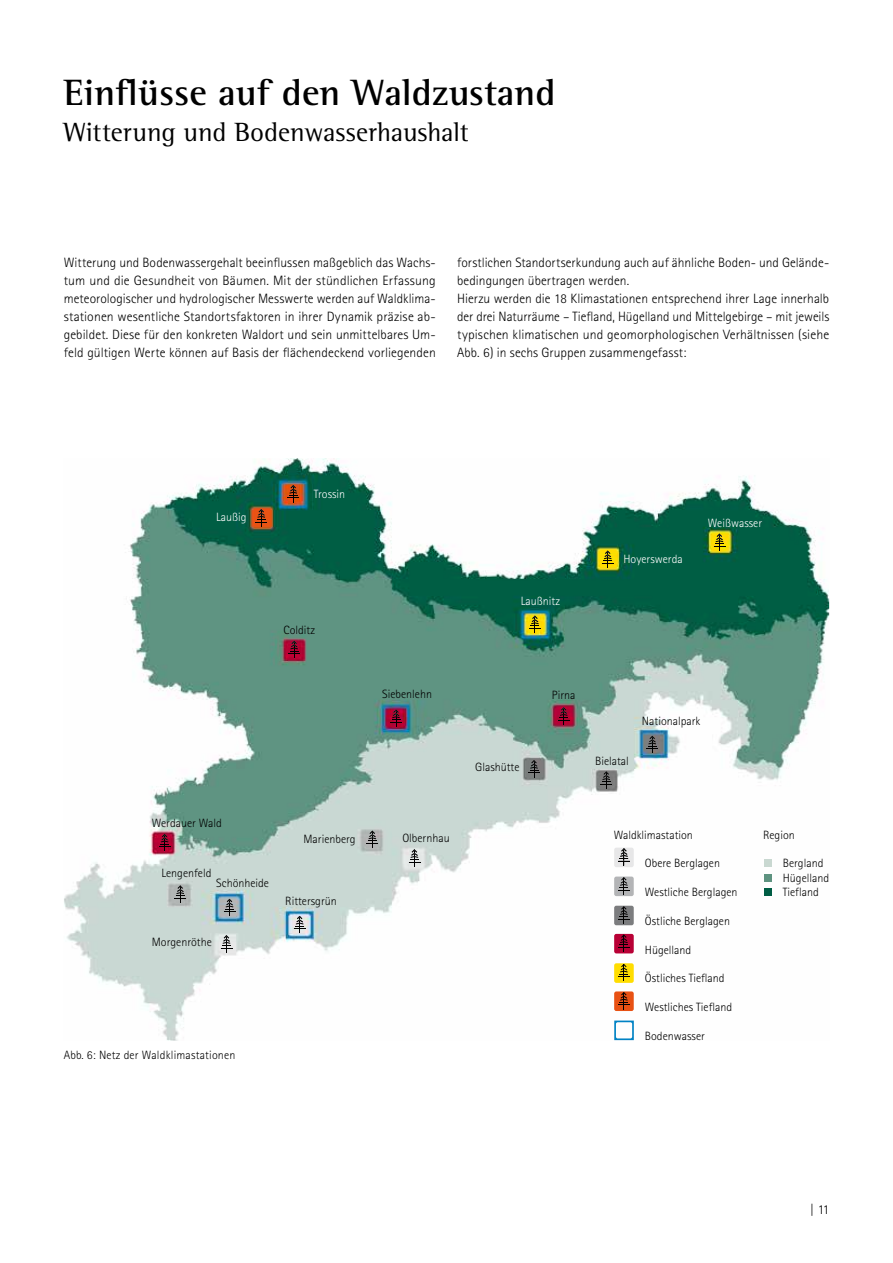
<style>
.page{position:relative;width:893px;height:1263px;background:#fff}
.page>*{position:absolute;margin:0;border:0;box-sizing:border-box;transform-origin:0 0}
.t1{font:700 37.5px "Rotis Semi Serif";color:#000}
.t2{font:27px "Rotis Semi Serif";color:#000}
.P-Fliesstext{font:300 13.5px/18px "Rotis Sans Serif";letter-spacing:.005em;color:#000;text-align:justify}
.P-Bildunterschrift{font:300 12px/14.4px "Rotis Sans Serif";color:#000}
.t3{font:300 12px "Rotis Sans Serif";color:#fff}
</style>
<div class="page">
<img style="left:64px;top:458px;width:765px;height:583px">
<svg style="left:600px;top:771px;width:12px;height:18px"></svg>
<svg style="left:646px;top:736px;width:12px;height:17px"></svg>
<svg style="left:558px;top:707px;width:12px;height:18px"></svg>
<svg style="left:528px;top:760px;width:12px;height:17px"></svg>
<svg style="left:529px;top:616px;width:12px;height:17px"></svg>
<svg style="left:602px;top:551px;width:12px;height:17px"></svg>
<svg style="left:714px;top:534px;width:11px;height:17px"></svg>
<svg style="left:390px;top:709px;width:12px;height:18px"></svg>
<svg style="left:288px;top:641px;width:12px;height:17px"></svg>
<svg style="left:256px;top:509px;width:11px;height:17px"></svg>
<svg style="left:288px;top:485px;width:11px;height:17px"></svg>
<svg style="left:367px;top:831px;width:11px;height:17px"></svg>
<svg style="left:409px;top:849px;width:11px;height:18px"></svg>
<svg style="left:294px;top:916px;width:12px;height:17px"></svg>
<svg style="left:224px;top:899px;width:11px;height:17px"></svg>
<svg style="left:221px;top:935px;width:11px;height:17px"></svg>
<svg style="left:174px;top:885px;width:12px;height:18px"></svg>
<svg style="left:159px;top:834px;width:12px;height:17px"></svg>
<div style="left:764px;top:874px;width:8px;height:7px;background:#5e9380"></div>
<div style="left:764px;top:859px;width:8px;height:8px;background:#c9d8d1"></div>
<div style="left:764px;top:888px;width:8px;height:8px;background:#005d44"></div>
<div style="left:614px;top:991px;width:20px;height:20px;background:#e85113;border-radius:2px"></div>
<svg style="left:618px;top:992px;width:12px;height:17px"></svg>
<img style="left:614px;top:848px;width:20px;height:19px">
<svg style="left:618px;top:848px;width:12px;height:17px"></svg>
<img style="left:614px;top:876px;width:20px;height:20px">
<svg style="left:618px;top:877px;width:12px;height:17px"></svg>
<div style="left:614px;top:906px;width:20px;height:19px;background:#7b7c7e;border-radius:2px"></div>
<svg style="left:618px;top:906px;width:12px;height:18px"></svg>
<div style="left:614px;top:934px;width:20px;height:19px;background:#b80035;border-radius:2px"></div>
<svg style="left:618px;top:934px;width:12px;height:18px"></svg>
<div style="left:614px;top:963px;width:20px;height:20px;background:#fd0;border-radius:2px"></div>
<svg style="left:618px;top:964px;width:12px;height:17px"></svg>
<svg style="left:614px;top:1020px;width:20px;height:20px"></svg>
<h2 class="t1" style="left:64px;top:70px;width:493px">Einflüsse auf den Waldzustand</h2>
<h3 class="t2" style="left:64px;top:116px;width:406px">Witterung und Bodenwasserhaushalt</h3>
<p class="P-Fliesstext" style="left:64px;top:253px;width:374px">Witterung und Bodenwassergehalt beeinflussen maßgeblich das Wachs&shy;tum und die Gesundheit von Bäumen. Mit der stündlichen Erfassung meteorologischer und hydrologischer Messwerte werden auf Waldklima&shy;stationen wesentliche Standortsfaktoren in ihrer Dynamik präzise ab&shy;gebildet. Diese für den konkreten Waldort und sein unmittelbares Um&shy;feld gültigen Werte können auf Basis der flächendeckend vorliegenden</p>
<p class="P-Fliesstext" style="left:457px;top:253px;width:374px">forstlichen Standortserkundung auch auf ähnliche Boden- und Gelände&shy;bedingungen übertragen werden.</p>
<p class="P-Fliesstext" style="left:457px;top:289px;width:374px">Hierzu werden die 18 Klimastationen entsprechend ihrer Lage innerhalb der drei Naturräume – Tiefland, Hügelland und Mittelgebirge – mit jeweils typischen klimatischen und geomorphologischen Verhältnissen (siehe Abb. 6) in sechs Gruppen zusammengefasst:</p>
<p class="t3" style="left:216px;top:510px;width:32px">Laußig</p>
<p class="P-Bildunterschrift" style="left:152px;top:815px;width:72px">Werdauer Wald</p>
<p class="t3" style="left:314px;top:487px;width:33px">Trossin</p>
<p class="P-Bildunterschrift" style="left:283px;top:623px;width:33px">Colditz</p>
<p class="t3" style="left:521px;top:594px;width:41px">Laußnitz</p>
<p class="t3" style="left:623px;top:552px;width:61px">Hoyerswerda</p>
<p class="t3" style="left:708px;top:516px;width:56px">Weißwasser</p>
<p class="P-Bildunterschrift" style="left:382px;top:687px;width:51px">Siebenlehn</p>
<p class="P-Bildunterschrift" style="left:552px;top:688px;width:25px">Pirna</p>
<p class="P-Bildunterschrift" style="left:475px;top:760px;width:46px">Glashütte</p>
<p class="P-Bildunterschrift" style="left:595px;top:753px;width:35px">Bielatal</p>
<p class="P-Bildunterschrift" style="left:642px;top:714px;width:60px">Nationalpark</p>
<p class="P-Bildunterschrift" style="left:303px;top:831px;width:54px">Marienberg</p>
<p class="P-Bildunterschrift" style="left:402px;top:830px;width:49px">Olbernhau</p>
<p class="P-Bildunterschrift" style="left:614px;top:827px;width:81px">Waldklimastation</p>
<p class="P-Bildunterschrift" style="left:763px;top:827px;width:33px">Region</p>
<p class="P-Bildunterschrift" style="left:645px;top:856px;width:77px">Obere Berglagen</p>
<p class="P-Bildunterschrift" style="left:645px;top:885px;width:94px">Westliche Berglagen</p>
<p class="P-Bildunterschrift" style="left:645px;top:913px;width:87px">Östliche Berglagen</p>
<p class="P-Bildunterschrift" style="left:645px;top:942px;width:48px">Hügelland</p>
<p class="P-Bildunterschrift" style="left:645px;top:971px;width:81px">Östliches Tiefland</p>
<p class="P-Bildunterschrift" style="left:645px;top:1000px;width:89px">Westliches Tiefland</p>
<p class="P-Bildunterschrift" style="left:645px;top:1029px;width:61px">Bodenwasser</p>
<p class="P-Bildunterschrift" style="left:162px;top:866px;width:51px">Lengenfeld</p>
<p class="P-Bildunterschrift" style="left:783px;top:856px;width:48px">Bergland<br>Hügelland<br>Tiefland</p>
<p class="P-Bildunterschrift" style="left:216px;top:876px;width:54px">Schönheide</p>
<p class="P-Bildunterschrift" style="left:285px;top:894px;width:53px">Rittersgrün</p>
<p class="P-Bildunterschrift" style="left:152px;top:935px;width:61px">Morgenröthe</p>
<h2 class="P-Bildunterschrift" style="left:64px;top:1048px;width:173px">Abb. 6: Netz der Waldklimastationen</h2>
<p class="P-Fliesstext" style="left:810px;top:1200px;width:21px">| 11</p>
</div>
